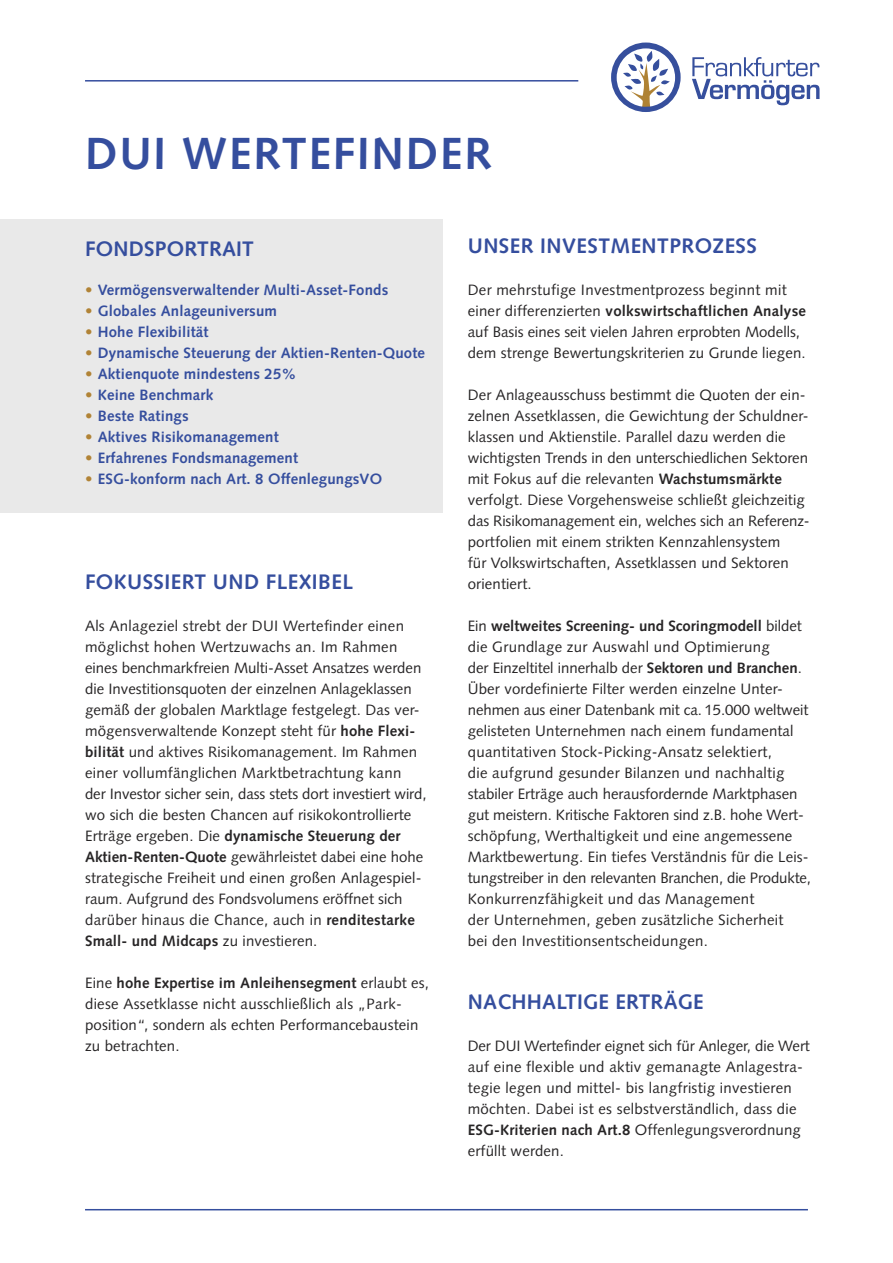
<style>
.page{position:relative;width:893px;height:1263px;background:#fff}
.page>*{position:absolute;margin:0;border:0;box-sizing:border-box;transform-origin:0 0}
.t1{font:700 45px "Syntax";letter-spacing:.04em;color:#354e9e}
.t2{font:700 21px "Syntax";letter-spacing:.02em;color:#354e9e}
.t3{font:15px/21px "Syntax";letter-spacing:.01em;color:#272526}
.t4{font:700 15px "Syntax";letter-spacing:.01em;color:#354e9e}
.s1{color:#b18336}
.s2{font-weight:700}
</style>
<div class="page">
<div style="left:0;top:219px;width:442px;height:294px;background:#e9e9e9"></div>
<hr style="left:85px;top:80px;width:493px;height:2px;background:#354e9e">
<svg style="left:692px;top:57px;width:127px;height:48px"></svg>
<svg style="left:611px;top:43px;width:70px;height:69px"></svg>
<hr style="left:85px;top:1209px;width:723px;height:1px;background:#354e9e">
<h1 class="t1" style="left:85px;top:136px;width:408px">DUI WERTEFINDER</h1>
<h2 class="t2" style="left:85px;top:241px;width:170px">FONDSPORTRAIT</h2>
<p class="t4" style="left:85px;top:284px;width:305px"><span class="s1">•</span> Vermögensverwaltender Multi-Asset-Fonds</p>
<p class="t4" style="left:85px;top:305px;width:194px"><span class="s1">•</span> Globales Anlageuniversum</p>
<p class="t4" style="left:85px;top:326px;width:125px"><span class="s1">•</span> Hohe Flexibilität</p>
<p class="t4" style="left:85px;top:347px;width:342px"><span class="s1">•</span> Dynamische Steuerung der Aktien-Renten-Quote</p>
<p class="t4" style="left:85px;top:368px;width:213px"><span class="s1">•</span> Aktienquote mindestens 25%</p>
<p class="t4" style="left:85px;top:389px;width:130px"><span class="s1">•</span> Keine Benchmark</p>
<p class="t4" style="left:85px;top:410px;width:105px"><span class="s1">•</span> Beste Ratings</p>
<p class="t4" style="left:85px;top:431px;width:195px"><span class="s1">•</span> Aktives Risikomanagement</p>
<p class="t4" style="left:85px;top:452px;width:215px"><span class="s1">•</span> Erfahrenes Fondsmanagement</p>
<p class="t4" style="left:85px;top:473px;width:299px"><span class="s1">•</span> ESG-konform nach Art. 8 OffenlegungsVO</p>
<h2 class="t2" style="left:85px;top:574px;width:269px">FOKUSSIERT UND FLEXIBEL</h2>
<p class="t3" style="left:85px;top:617px;width:343px">Als Anlageziel strebt der DUI Wertefinder einen möglichst hohen Wertzuwachs an. Im Rahmen eines benchmarkfreien Multi-Asset Ansatzes werden die Investitionsquoten der einzelnen Anlageklassen gemäß der globalen Marktlage festgelegt. Das ver&shy;mögensverwaltende Konzept steht für <span class="s2">hohe Flexi&shy;bilität</span> und aktives Risikomanagement. Im Rahmen einer vollumfänglichen Marktbetrachtung kann<br>der Investor sicher sein, dass stets dort investiert wird, wo sich die besten Chancen auf risikokontrollierte Erträge ergeben. Die <span class="s2">dynamische Steuerung der Aktien-Renten-Quote</span> gewährleistet dabei eine hohe strategische Freiheit und einen großen Anlagespiel&shy;raum. Aufgrund des Fondsvolumens eröffnet sich darüber hinaus die Chance, auch in <span class="s2">renditestarke Small- und Midcaps</span> zu investieren.</p>
<p class="t3" style="left:85px;top:974px;width:346px">Eine <span class="s2">hohe Expertise im Anleihensegment</span> erlaubt es, diese Assetklasse nicht ausschließlich als „Park&shy;position“, sondern als echten Performancebaustein zu betrachten.</p>
<h2 class="t2" style="left:468px;top:238px;width:291px">UNSER INVESTMENTPROZESS</h2>
<p class="t3" style="left:468px;top:281px;width:340px">Der mehrstufige Investmentprozess beginnt mit einer differenzierten <span class="s2">volkswirtschaftlichen Analyse </span>auf Basis eines seit vielen Jahren erprobten Modells, dem strenge Bewertungskriterien zu Grunde liegen.</p>
<p class="t3" style="left:468px;top:386px;width:344px">Der Anlageausschuss bestimmt die Quoten der ein&shy;zelnen Assetklassen, die Gewichtung der Schuldner&shy;klassen und Aktienstile. Parallel dazu werden die wichtigsten Trends in den unterschiedlichen Sektoren mit Fokus auf die relevanten <span class="s2">Wachstumsmärkte </span>verfolgt. Diese Vorgehensweise schließt gleichzeitig das Risikomanagement ein, welches sich an Referenz&shy;portfolien mit einem strikten Kennzahlensystem<br>für Volkswirtschaften, Assetklassen und Sektoren orientiert.</p>
<p class="t3" style="left:468px;top:617px;width:345px">Ein <span class="s2">weltweites Screening- und Scoringmodell</span> bildet die Grundlage zur Auswahl und Optimierung<br>der Einzeltitel innerhalb der <span class="s2">Sektoren und Branchen</span>.<br>Über vordefinierte Filter werden einzelne Unter&shy;nehmen aus einer Datenbank mit ca. 15.000 weltweit gelisteten Unternehmen nach einem fundamental quantitativen Stock-Picking-Ansatz selektiert,<br>die aufgrund gesunder Bilanzen und nachhaltig stabiler Erträge auch herausfordernde Marktphasen gut meistern. Kritische Faktoren sind z.B. hohe Wert&shy;schöpfung, Werthaltigkeit und eine angemessene Marktbewertung. Ein tiefes Verständnis für die Leis&shy;tungstreiber in den relevanten Branchen, die Produkte, Konkurrenzfähigkeit und das Management<br>der Unternehmen, geben zusätzliche Sicherheit<br>bei den Investitionsentscheidungen.</p>
<h2 class="t2" style="left:468px;top:994px;width:237px">NACHHALTIGE ERTRÄGE</h2>
<p class="t3" style="left:468px;top:1037px;width:344px">Der DUI Wertefinder eignet sich für Anleger, die Wert auf eine flexible und aktiv gemanagte Anlagestra&shy;tegie legen und mittel- bis langfristig investieren möchten. Dabei ist es selbstverständlich, dass die <span class="s2">ESG-Kriterien nach Art.8</span> Offenlegungsverordnung erfüllt werden.</p>
</div>
